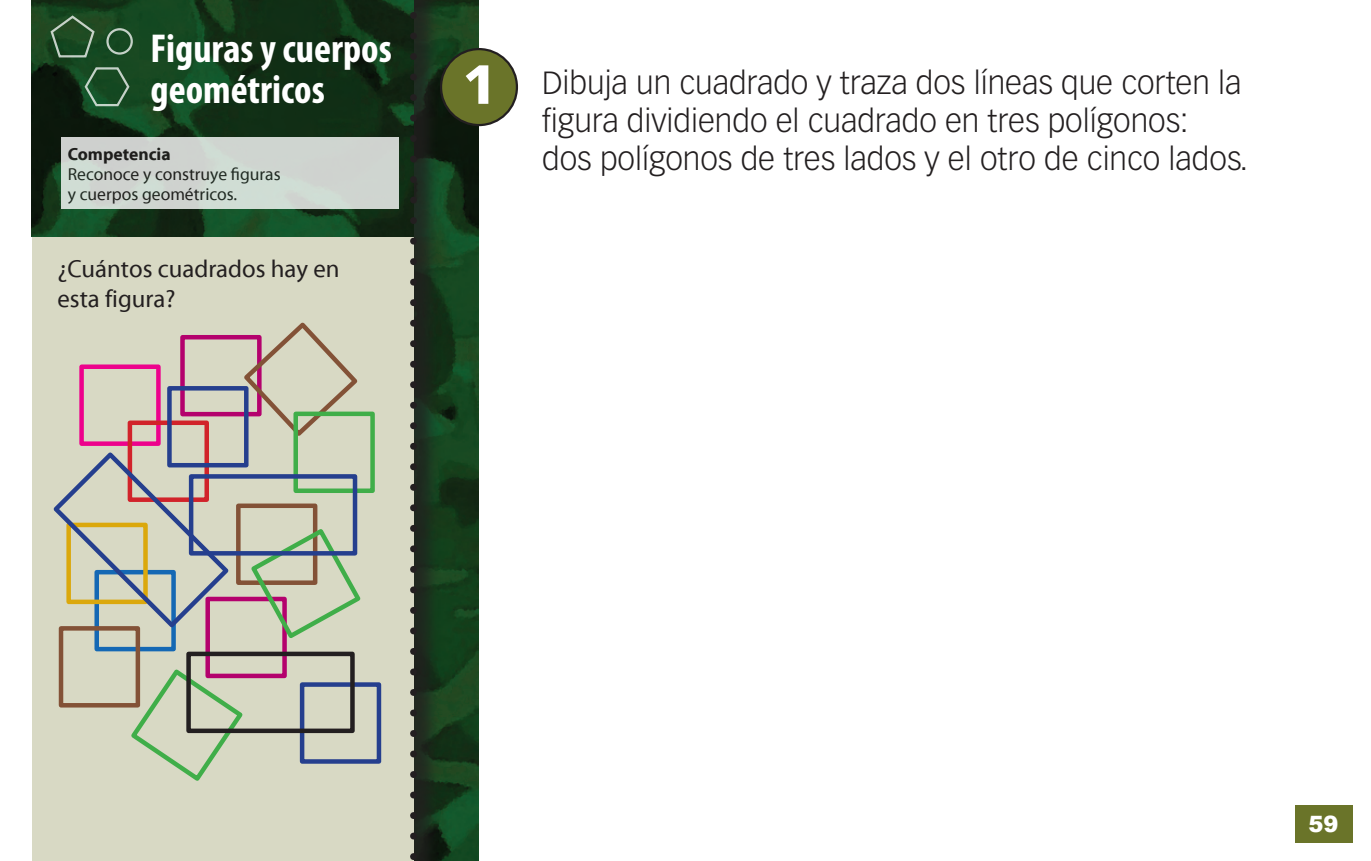
<style>
.page{position:relative;width:1371px;height:861px;background:#fff}
.page>*{position:absolute;margin:0;border:0;box-sizing:border-box;transform-origin:0 0}
.t1{font:900 54px "Vectora LH";color:#fff}
.t2{font:700 condensed 40.5px/40.5px "Myriad Pro";color:#fff}
.Pregunta{font:300 31.5px/37.8px "Vectora LH";color:#231f20}
.Texto_11{font:24.75px/29.7px "Myriad Pro";color:#231f20}
.t3{font:900 22.5px "Arial";color:#fff}
.t4{font:17.55px/20.2px "Myriad Pro";color:#231f20}
.t5{font:700 17.55px "Myriad Pro";color:#231f20}
</style>
<div class="page">
<img style="left:442px;top:0;width:36px;height:860px">
<div style="left:35px;top:0;width:407px;height:860px;background:#231f20;opacity:.75"></div>
<div style="left:32px;top:0;width:382px;height:860px;background:#d8d9c4"></div>
<img style="left:32px;top:0;width:378px;height:237px">
<svg style="left:410px;top:0;width:7px;height:861px"></svg>
<div style="left:1295px;top:804px;width:57px;height:38px;background:#6a7429"></div>
<svg style="left:49px;top:14px;width:47px;height:45px;background:#315a37"></svg>
<svg style="left:83px;top:65px;width:48px;height:42px;background:#2e5e3a"></svg>
<div style="left:106px;top:28px;width:27px;height:27px;border:2px solid #fff;border-radius:50%"></div>
<div style="left:61px;top:137px;width:338px;height:72px;background:#cfd5d0"></div>
<div style="left:441px;top:49px;width:76px;height:76px;background:#6a7429;border-radius:50%"></div>
<div style="left:440px;top:48px;width:78px;height:78px;border:2px solid #231f20;border-radius:50%"></div>
<div style="left:79px;top:364px;width:82px;height:81px;border:4px solid #ed028c"></div>
<div style="left:128px;top:420px;width:81px;height:81px;border:4px solid #d1232a"></div>
<div style="left:236px;top:503px;width:81px;height:81px;border:4px solid #835237"></div>
<div style="left:180px;top:335px;width:82px;height:81px;border:4px solid #b4016d"></div>
<div style="left:205px;top:596px;width:82px;height:81px;border:4px solid #b4016d"></div>
<div style="left:94px;top:569px;width:82px;height:82px;border:4px solid #1468b4"></div>
<div style="left:59px;top:625px;width:81px;height:82px;border:4px solid #835237"></div>
<svg style="left:240px;top:322px;width:121px;height:114px"></svg>
<div style="left:293px;top:411px;width:82px;height:81px;border:4px solid #40ae49"></div>
<svg style="left:248px;top:525px;width:113px;height:116px"></svg>
<svg style="left:127px;top:665px;width:119px;height:116px"></svg>
<div style="left:167px;top:386px;width:82px;height:81px;border:4px solid #253f8e"></div>
<div style="left:300px;top:682px;width:81px;height:81px;border:4px solid #253f8e"></div>
<div style="left:189px;top:474px;width:168px;height:81px;border:4px solid #253f8e"></div>
<div style="left:186px;top:651px;width:169px;height:81px;border:4px solid #231f20"></div>
<svg style="left:53px;top:448px;width:179px;height:183px"></svg>
<p class="t2" style="left:151px;top:29px;width:243px">Figuras y cuerpos geométricos</p>
<p class="t5" style="left:68px;top:142px;width:105px">Competencia</p>
<p class="t4" style="left:68px;top:163px;width:214px">Reconoce y construye figuras y cuerpos geométricos.</p>
<p class="Texto_11" style="left:57px;top:253px;width:284px">¿Cuántos cuadrados hay en esta figura?</p>
<p class="t1" style="left:463px;top:51px;width:33px">1</p>
<p class="Pregunta" style="left:542px;top:64px;width:707px">Dibuja un cuadrado y traza dos líneas que corten la figura dividiendo el cuadrado en tres polígonos:<br>dos polígonos de tres lados y el otro de cinco lados.</p>
<p class="t3" style="left:1309px;top:807px;width:32px">59</p>
</div>
